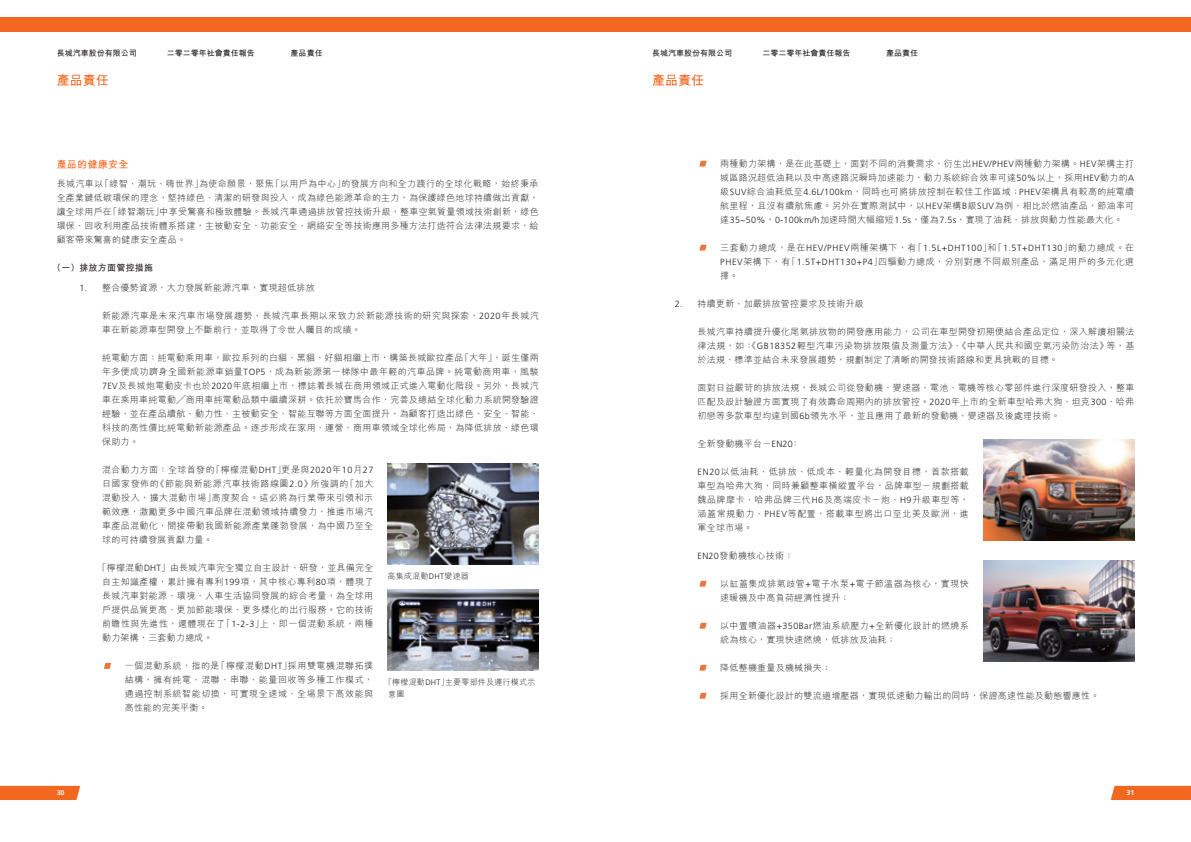
<style>
.page{position:relative;width:1191px;height:842px;background:#fff}
.page>*{position:absolute;margin:0;border:0;box-sizing:border-box;transform-origin:0 0}
.t1{font:700 13px "M Hei HK";color:#f36821}
.t2{font:700 10px "M Hei HK";letter-spacing:.03em;color:#f36821}
.t3{font:300 9px/14px "M Hei HK";letter-spacing:.03em;color:#231f20;text-align:justify}
.t4{font:300 9px "Frutiger LT Std";letter-spacing:.07em;color:#231f20}
.t5{font:300 9px/14px "M Hei HK";letter-spacing:.055em;color:#231f20}
.t6{font:300 9px/14px "M Hei HK";letter-spacing:.05em;color:#231f20}
.t7{font:700 9px "M Hei HK";letter-spacing:.03em;color:#231f20}
.t8{font:700 8px "M Hei HK";color:#231f20}
.t9{font:300 8px/12px "M Hei HK";letter-spacing:.03em;color:#231f20}
.t10{font:700 7px "Frutiger LT Std";color:#fff}
.s1{font-family:"Frutiger LT Std"}
.s2{font-family:"M Hei HK"}
</style>
<div class="page">
<svg style="left:0;top:786px;width:80px;height:14px"></svg>
<div style="left:0;top:17px;width:595px;height:14px;background:#f36821"></div>
<svg style="left:104px;top:663px;width:8px;height:6px"></svg>
<img style="left:387px;top:464px;width:152px;height:101px">
<img style="left:387px;top:589px;width:152px;height:81px">
<svg style="left:1110px;top:786px;width:81px;height:14px"></svg>
<div style="left:595px;top:17px;width:596px;height:14px;background:#f36821"></div>
<svg style="left:699px;top:160px;width:8px;height:7px"></svg>
<svg style="left:699px;top:244px;width:8px;height:7px"></svg>
<svg style="left:699px;top:580px;width:8px;height:7px"></svg>
<svg style="left:699px;top:622px;width:8px;height:7px"></svg>
<svg style="left:699px;top:664px;width:8px;height:7px"></svg>
<svg style="left:699px;top:692px;width:8px;height:7px"></svg>
<img style="left:983px;top:560px;width:151px;height:101px">
<img style="left:983px;top:439px;width:151px;height:101px">
<p class="t8" style="left:57px;top:47px;width:82px">長城汽車股份有限公司</p>
<p class="t8" style="left:167px;top:47px;width:89px">二零二零年社會責任報告</p>
<h1 class="t1" style="left:57px;top:70px;width:54px">產品責任</h1>
<p class="t8" style="left:291px;top:47px;width:33px">產品責任</p>
<p class="t2" style="left:57px;top:157px;width:73px">產品的健康安全</p>
<p class="t3" style="left:57px;top:177px;width:483px">長城汽車以「綠智、潮玩、嗨世界」為使命願景，聚焦「以用戶為中心」的發展方向和全力踐行的全球化戰略，始終秉承全產業鏈低碳環保的理念，堅持綠色、清潔的研發與投入，成為綠色能源革命的主力，為保護綠色地球持續做出貢獻，讓全球用戶在「綠智潮玩」中享受驚喜和極致體驗。長城汽車通過排放管控技術升級，整車空氣質量領域技術創新，綠色環保、回收利用產品技術體系搭建，主被動安全、功能安全、網絡安全等技術應用多種方法打造符合法律法規要求，給顧客帶來驚喜的健康安全產品。</p>
<p class="t7" style="left:52px;top:262px;width:102px">（一）排放方面管控措施</p>
<p class="t3" style="left:79px;top:281px;width:237px"><span class="s1">1.</span> 整合優勢資源，大力發展新能源汽車，實現超低排放</p>
<p class="t3" style="left:102px;top:309px;width:438px">新能源汽車是未來汽車市場發展趨勢，長城汽車長期以來致力於新能源技術的研究與探索，<span class="s1">2020</span>年長城汽車在新能源車型開發上不斷前行，並取得了令世人矚目的成績。</p>
<p class="t3" style="left:102px;top:351px;width:438px">純電動方面：純電動乘用車，歐拉系列的白貓、黑貓、好貓相繼上市，構築長城歐拉產品「大年」，誕生僅兩年多便成功躋身全國新能源車銷量<span class="s1">TOP5</span>，成為新能源第一梯隊中最年輕的汽車品牌。純電動商用車，風駿<span class="s1">7EV</span>及長城炮電動皮卡也於<span class="s1">2020</span>年底相繼上市，標誌着長城在商用領域正式進入電動化階段。另外，長城汽車在乘用車純電動╱商用車純電動品類中繼續深耕。依托於寶馬合作，完善及總結全球化動力系統開發驗證經驗，並在產品續航、動力性、主被動安全、智能互聯等方面全面提升，為顧客打造出綠色、安全、智能、科技的高性價比純電動新能源產品。逐步形成在家用、運營、商用車領域全球化佈局，為降低排放、綠色環保助力。</p>
<p class="t3" style="left:102px;top:463px;width:273px">混合動力方面：全球首發的「檸檬混動<span class="s1">DHT</span>」更是與<span class="s1">2020</span>年<span class="s1">10</span>月<span class="s1">27</span>日國家發佈的《節能與新能源汽車技術路線圖<span class="s1">2.0</span>》所強調的「加大混動投入，擴大混動市場」高度契合。這必將為行業帶來引領和示範效應，激勵更多中國汽車品牌在混動領域持續發力，推進市場汽車產品混動化，間接帶動我國新能源產業蓬勃發展，為中國乃至全球的可持續發展貢獻力量。</p>
<p class="t3" style="left:102px;top:561px;width:273px;text-indent:-4px">「檸檬混動<span class="s1">DHT</span>」由長城汽車完全獨立自主設計、研發，並具備完全自主知識產權，累計擁有專利<span class="s1">199</span>項，其中核心專利<span class="s1">80</span>項，體現了長城汽車對能源、環境、人車生活協同發展的綜合考量，為全球用戶提供品質更高、更加節能環保、更多樣化的出行服務。它的技術前瞻性與先進性，還體現在了「<span class="s1">1-2-3</span>」上，即一個混動系統，兩種動力架構，三套動力總成。</p>
<p class="t3" style="left:125px;top:659px;width:250px">一個混動系統，指的是「檸檬混動<span class="s1">DHT</span>」採用雙電機混聯拓撲結構，擁有純電、混聯、串聯、能量回收等多種工作模式，通過控制系統智能切換，可實現全速域、全場景下高效能與高性能的完美平衡。</p>
<p class="t9" style="left:387px;top:570px;width:83px">高集成混動<span class="s1">DHT</span>變速器</p>
<p class="t9" style="left:388px;top:676px;width:149px;text-indent:-4px">「檸檬混動<span class="s1">DHT</span>」主要零部件及運行模式示意圖</p>
<p class="t10" style="left:57px;top:789px;width:9px">30</p>
<p class="t8" style="left:652px;top:47px;width:81px">長城汽車股份有限公司</p>
<p class="t8" style="left:762px;top:47px;width:89px">二零二零年社會責任報告</p>
<h1 class="t1" style="left:652px;top:70px;width:53px">產品責任</h1>
<p class="t8" style="left:886px;top:47px;width:33px">產品責任</p>
<p class="t3" style="left:720px;top:156px;width:415px">兩種動力架構，是在此基礎上，面對不同的消費需求，衍生出<span class="s1">HEV/PHEV</span>兩種動力架構。<span class="s1">HEV</span>架構主打城區路況超低油耗以及中高速路況瞬時加速能力，動力系統綜合效率可達<span class="s1">50%</span>以上，採用<span class="s1">HEV</span>動力的<span class="s1">A</span>級<span class="s1">SUV</span>綜合油耗低至<span class="s1">4.6L/100km</span>，同時也可將排放控制在較佳工作區域；<span class="s1">PHEV</span>架構具有較高的純電續航里程，且沒有續航焦慮。另外在實際測試中，以<span class="s1">HEV</span>架構<span class="s1">B</span>級<span class="s1">SUV</span>為例，相比於燃油產品，節油率可達<span class="s1">35~50%</span>，<span class="s1">0-100km/h</span>加速時間大幅縮短<span class="s1">1.5s</span>，僅為<span class="s1">7.5s</span>，實現了油耗、排放與動力性能最大化。</p>
<p class="t4" style="left:720px;top:243px;width:415px"><span class="s2">三套動力總成，是在</span>HEV/PHEV<span class="s2">兩種架構下，有「</span>1.5L+DHT100<span class="s2">」和「</span>1.5T+DHT130<span class="s2">」的動力總成。在</span></p>
<p class="t5" style="left:720px;top:254px;width:415px"><span class="s1">PHEV</span>架構下，有「<span class="s1">1.5T+DHT130+P4</span>」四驅動力總成，分別對應不同級別產品，滿足用戶的多元化選擇。</p>
<p class="t3" style="left:675px;top:296px;width:190px"><span class="s1">2.</span> 持續更新、加嚴排放管控要求及技術升級</p>
<p class="t3" style="left:697px;top:324px;width:438px">長城汽車持續提升優化尾氣排放物的開發應用能力，公司在車型開發初期便結合產品定位，深入解讀相關法律法規，如：《<span class="s1">GB18352</span>輕型汽車污染物排放限值及測量方法》、《中華人民共和國空氣污染防治法》等，基於法規、標準並結合未來發展趨勢，規劃制定了清晰的開發技術路線和更具挑戰的目標。</p>
<p class="t3" style="left:697px;top:380px;width:438px">面對日益嚴苛的排放法規，長城公司從發動機、變速器、電池、電機等核心零部件進行深度研發投入，整車匹配及設計驗證方面實現了有效壽命周期內的排放管控。<span class="s1">2020</span>年上市的全新車型哈弗大狗、坦克<span class="s1">300</span>、哈弗初戀等多款車型均達到國<span class="s1">6b</span>領先水平，並且應用了最新的發動機、變速器及後處理技術。</p>
<p class="t3" style="left:697px;top:436px;width:104px">全新發動機平台－<span class="s1">EN20</span>：</p>
<p class="t3" style="left:697px;top:464px;width:273px"><span class="s1">EN20</span>以低油耗、低排放、低成本、輕量化為開發目標，首款搭載車型為哈弗大狗，同時兼顧整車橫縱置平台，品牌車型－規劃搭載魏品牌摩卡、哈弗品牌三代<span class="s1">H6</span>及高端皮卡－炮、<span class="s1">H9</span>升級車型等，涵蓋常規動力、<span class="s1">PHEV</span>等配置，搭載車型將出口至北美及歐洲，進軍全球市場。</p>
<p class="t3" style="left:697px;top:548px;width:97px"><span class="s1">EN20</span>發動機核心技術：</p>
<p class="t6" style="left:720px;top:576px;width:250px">以缸蓋集成排氣歧管<span class="s1">+</span>電子水泵<span class="s1">+</span>電子節溫器為核心，實現快速暖機及中高負荷經濟性提升；</p>
<p class="t3" style="left:720px;top:618px;width:250px">以中置噴油器<span class="s1">+350Bar</span>燃油系統壓力<span class="s1">+</span>全新優化設計的燃燒系統為核心，實現快速燃燒，低排放及油耗；</p>
<p class="t3" style="left:720px;top:660px;width:112px">降低整機重量及機械損失；</p>
<p class="t3" style="left:720px;top:688px;width:381px">採用全新優化設計的雙流道增壓器，實現低速動力輸出的同時，保證高速性能及動態響應性。</p>
<p class="t10" style="left:1126px;top:789px;width:9px">31</p>
</div>
